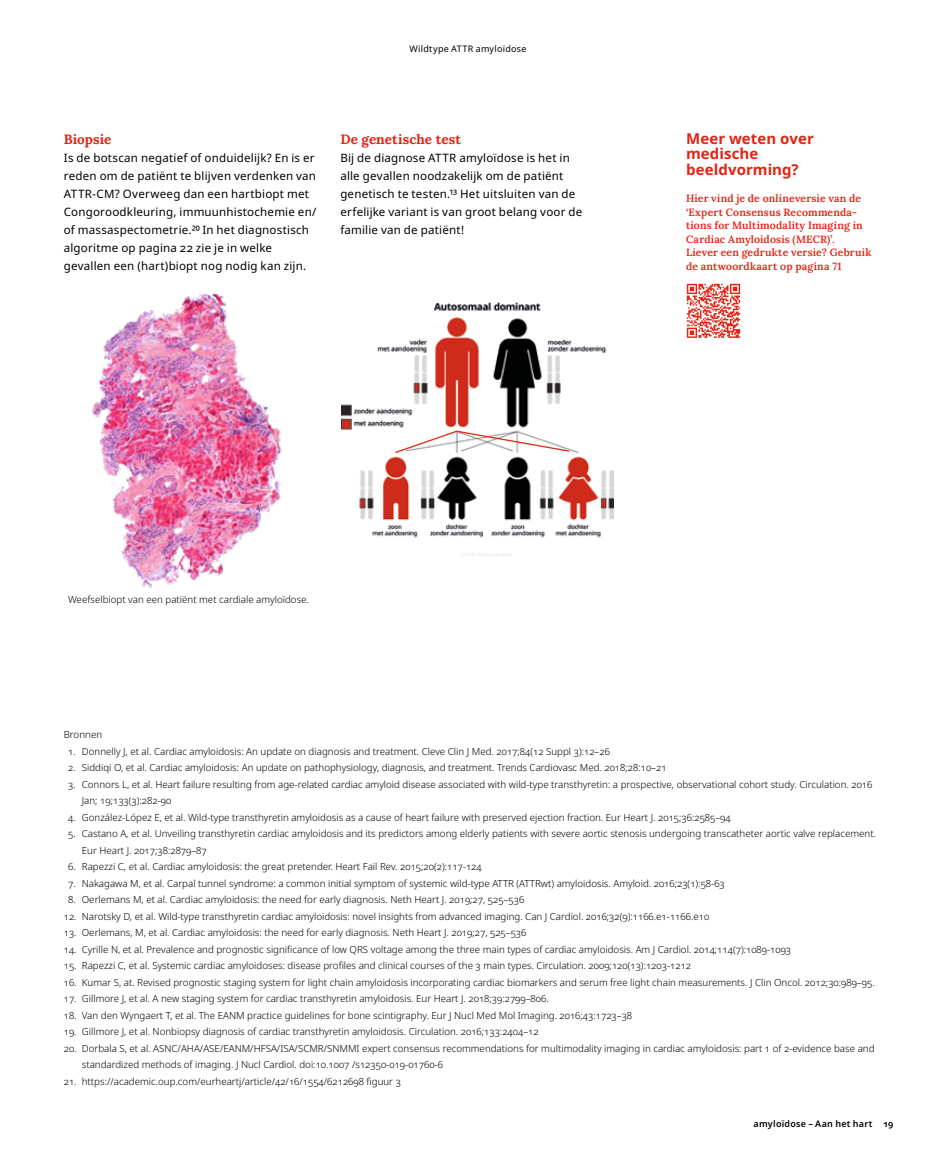
<style>
.page{position:relative;width:936px;height:1170px;background:#fff}
.page>*{position:absolute;margin:0;border:0;box-sizing:border-box;transform-origin:0 0}
.t1{font:700 15px/15.8px "Noto Sans";letter-spacing:.005em;color:#e42313}
.t2{font:13.5px "Lora";letter-spacing:.005em;color:#e42313}
.t3{font:11.55px/18px "Noto Sans";letter-spacing:.015em;color:#000}
.t4{font:10.5px/13.5px "Lora";letter-spacing:.02em;color:#e42313}
.t5{font:300 9.75px/16.5px "Noto Sans";color:#000}
.t6{font:600 9px "Noto Sans";letter-spacing:.025em;color:#000}
.t7{font:9px "Noto Sans";letter-spacing:.03em;color:#000}
</style>
<div class="page">
<img style="left:92px;top:292px;width:190px;height:296px">
<img style="left:686px;top:283px;width:55px;height:55px">
<img style="left:341px;top:303px;width:272px;height:254px">
<svg style="left:394px;top:430px;width:176px;height:24px"></svg>
<p class="t7" style="left:409px;top:44px;width:118px">Wildtype ATTR amyloïdose</p>
<h2 class="t2" style="left:64px;top:129px;width:49px">Biopsie</h2>
<p class="t3" style="left:64px;top:149px;width:254px">Is de botscan negatief of onduidelijk? En is er reden om de patiënt te blijven verdenken van ATTR-CM? Overweeg dan een hartbiopt met Congoroodkleuring, immuunhistochemie en/ of massaspectometrie.20 In het diagnostisch algoritme op pagina 22 zie je in welke gevallen een (hart)biopt nog nodig kan zijn.</p>
<h2 class="t2" style="left:340px;top:129px;width:122px">De genetische test</h2>
<p class="t3" style="left:340px;top:149px;width:243px">Bij de diagnose ATTR amyloïdose is het in alle gevallen noodzakelijk om de patiënt genetisch te testen.13 Het uitsluiten van de erfelijke variant is van groot belang voor de familie van de patiënt!</p>
<h1 class="t1" style="left:686px;top:131px;width:129px">Meer weten over medische beeldvorming?</h1>
<p class="t4" style="left:686px;top:191px;width:187px">Hier vind je de onlineversie van de ‘Expert Consensus Recommenda&shy;tions for Multimodality Imaging in Cardiac Amyloidosis (MECR)’.<br>Liever een gedrukte versie? Gebruik de antwoordkaart op pagina 71</p>
<p class="t5" style="left:68px;top:591px;width:242px">Weefselbiopt van een patiënt met cardiale amyloïdose.</p>
<p class="t5" style="left:64px;top:726px;width:40px">Bronnen</p>
<p class="t5" style="left:68px;top:743px;width:543px">1. Donnelly J, et al. Cardiac amyloidosis: An update on diagnosis and treatment. Cleve Clin J Med. 2017;84(12 Suppl 3):12–26</p>
<p class="t5" style="left:68px;top:759px;width:600px">2. Siddiqi O, et al. Cardiac amyloidosis: An update on pathophysiology, diagnosis, and treatment. Trends Cardiovasc Med. 2018;28:10–21</p>
<p class="t5" style="left:82px;top:776px;width:792px;text-indent:-14px">3. Connors L, et al. Heart failure resulting from age-related cardiac amyloid disease associated with wild-type transthyretin: a prospective, observational cohort study. Circulation. 2016<br>Jan; 19;133(3):282-90</p>
<p class="t5" style="left:68px;top:809px;width:664px">4. González-López E, et al. Wild-type transthyretin amyloidosis as a cause of heart failure with preserved ejection fraction. Eur Heart J. 2015;36:2585–94</p>
<p class="t5" style="left:82px;top:825px;width:795px;text-indent:-14px">5. Castano A, et al. Unveiling transthyretin cardiac amyloidosis and its predictors among elderly patients with severe aortic stenosis undergoing transcatheter aortic valve replacement.<br>Eur Heart J. 2017;38:2879–87</p>
<p class="t5" style="left:68px;top:858px;width:415px">6. Rapezzi C, et al. Cardiac amyloidosis: the great pretender. Heart Fail Rev. 2015;20(2):117-124</p>
<p class="t5" style="left:68px;top:875px;width:658px">7. Nakagawa M, et al. Carpal tunnel syndrome: a common initial symptom of systemic wild-type ATTR (ATTRwt) amyloidosis. Amyloid. 2016;23(1):58-63</p>
<p class="t5" style="left:68px;top:891px;width:457px">8. Oerlemans M, et al. Cardiac amyloidosis: the need for early diagnosis. Neth Heart J. 2019;27, 525–536</p>
<p class="t5" style="left:64px;top:908px;width:647px">12. Narotsky D, et al. Wild-type transthyretin cardiac amyloidosis: novel insights from advanced imaging. Can J Cardiol. 2016;32(9):1166.e1-1166.e10</p>
<p class="t5" style="left:64px;top:924px;width:464px">13. Oerlemans, M, et al. Cardiac amyloidosis: the need for early diagnosis. Neth Heart J. 2019;27, 525–536</p>
<p class="t5" style="left:64px;top:941px;width:728px">14. Cyrille N, et al. Prevalence and prognostic significance of low QRS voltage among the three main types of cardiac amyloidosis. Am J Cardiol. 2014;114(7):1089-1093</p>
<p class="t5" style="left:64px;top:957px;width:629px">15. Rapezzi C, et al. Systemic cardiac amyloidoses: disease profiles and clinical courses of the 3 main types. Circulation. 2009;120(13):1203-1212</p>
<p class="t5" style="left:64px;top:974px;width:812px">16. Kumar S, at. Revised prognostic staging system for light chain amyloidosis incorporating cardiac biomarkers and serum free light chain measurements. J Clin Oncol. 2012;30:989–95.</p>
<p class="t5" style="left:64px;top:990px;width:486px">17. Gillmore J, et al. A new staging system for cardiac transthyretin amyloidosis. Eur Heart J. 2018;39:2799–806.</p>
<p class="t5" style="left:64px;top:1007px;width:570px">18. Van den Wyngaert T, et al. The EANM practice guidelines for bone scintigraphy. Eur J Nucl Med Mol Imaging. 2016;43:1723–38</p>
<p class="t5" style="left:64px;top:1023px;width:476px">19. Gillmore J, et al. Nonbiopsy diagnosis of cardiac transthyretin amyloidosis. Circulation. 2016;133:2404–12</p>
<p class="t5" style="left:82px;top:1040px;width:794px;text-indent:-18px">20. Dorbala S, et al. ASNC/AHA/ASE/EANM/HFSA/ISA/SCMR/SNMMI expert consensus recommendations for multimodality imaging in cardiac amyloidosis: part 1 of 2-evidence base and standardized methods of imaging. J Nucl Cardiol. doi:10.1007 /s12350-019-01760-6</p>
<p class="t5" style="left:64px;top:1073px;width:338px">21. https://academic.oup.com/eurheartj/article/42/16/1554/6212698 figuur 3</p>
<p class="t6" style="left:753px;top:1118px;width:120px">amyloïdose – Aan het hart</p>
<p class="t6" style="left:883px;top:1118px;width:11px">19</p>
</div>
